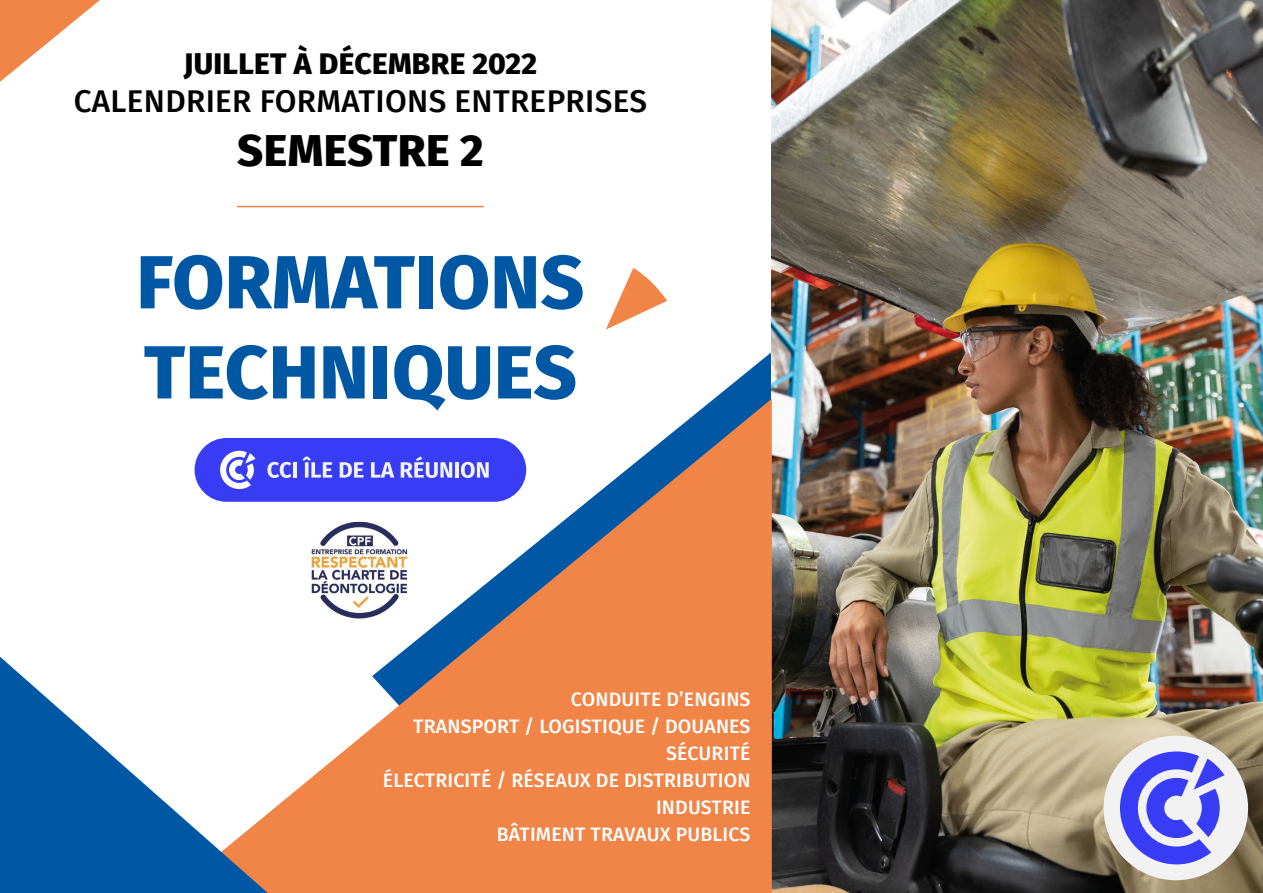
<style>
.page{position:relative;width:1263px;height:893px;background:#fff}
.page>*{position:absolute;margin:0;border:0;box-sizing:border-box;transform-origin:0 0}
.t1{font:800 75.15px/90.2px "Fira Sans";letter-spacing:.01em;color:#0058a5}
.t2{font:800 45px "Fira Sans";letter-spacing:.01em;color:#000}
.t3{font:500 31.5px "Fira Sans";letter-spacing:.01em;color:#000}
.t4{font:800 30px "Fira Sans";letter-spacing:.01em;color:#000}
.t5{font:500 19.5px/27px "Fira Sans";letter-spacing:.01em;color:#fff;text-align:right}
</style>
<div class="page">
<svg style="left:714px;top:352px;width:58px;height:47px"></svg>
<img style="left:772px;top:0;width:491px;height:893px">
<svg style="left:0;top:0;width:100px;height:82px"></svg>
<svg style="left:194px;top:399px;width:578px;height:494px;fill:#f18547"></svg>
<svg style="left:0;top:657px;width:268px;height:236px"></svg>
<div style="left:195px;top:438px;width:331px;height:64px;background:#383df5;border-radius:32px"></div>
<svg style="left:220px;top:451px;width:35px;height:38px"></svg>
<svg style="left:267px;top:462px;width:25px;height:16px"></svg>
<hr style="left:293px;top:462px;width:4px;height:16px;background:#f2f2f2">
<svg style="left:302px;top:457px;width:30px;height:21px"></svg>
<svg style="left:340px;top:462px;width:23px;height:16px"></svg>
<svg style="left:371px;top:462px;width:23px;height:16px"></svg>
<svg style="left:401px;top:456px;width:51px;height:22px"></svg>
<hr style="left:455px;top:462px;width:4px;height:16px;background:#f2f2f2">
<svg style="left:461px;top:462px;width:28px;height:16px"></svg>
<div style="left:1103px;top:736px;width:145px;height:144px;background:#f2f2f2;border-radius:50%"></div>
<svg style="left:1120px;top:751px;width:104px;height:113px"></svg>
<hr style="left:237px;top:206px;width:247px;height:1px;background:#f18547">
<svg style="left:606px;top:268px;width:61px;height:61px"></svg>
<img style="left:298px;top:514px;width:124px;height:105px">
<h3 class="t4" style="left:184px;top:37px;width:355px">JUILLET À DÉCEMBRE 2022</h3>
<h3 class="t3" style="left:74px;top:76px;width:575px">CALENDRIER FORMATIONS ENTREPRISES</h3>
<h2 class="t2" style="left:237px;top:111px;width:248px">SEMESTRE 2</h2>
<h1 class="t1" style="left:137px;top:231px;width:449px">FORMATIONS<br>TECHNIQUES</h1>
<p class="t5" style="left:383px;top:685px;width:369px">CONDUITE D’ENGINS<br>TRANSPORT / LOGISTIQUE / DOUANES<br>SÉCURITÉ<br>ÉLECTRICITÉ / RÉSEAUX DE DISTRIBUTION<br>INDUSTRIE<br>BÂTIMENT TRAVAUX PUBLICS</p>
</div>
